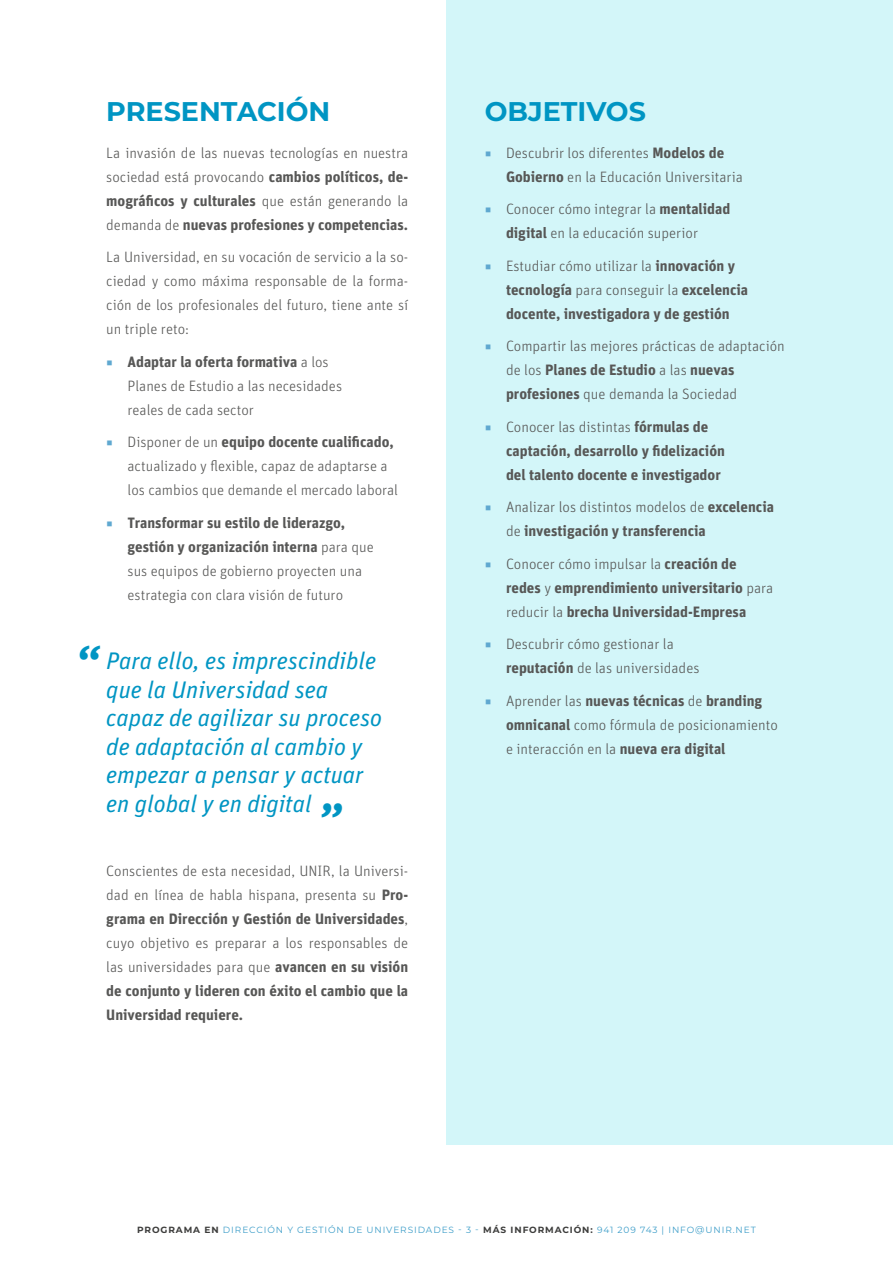
<style>
.page{position:relative;width:893px;height:1263px;background:#fff}
.page>*{position:absolute;margin:0;border:0;box-sizing:border-box;transform-origin:0 0}
.t1{font:italic 700 48px "Unit OT";color:#0095c3}
.t2{font:700 27px "Montserrat";color:#0095c3}
.t3{font:italic 24px/28.5px "Unit OT";color:#0095c3}
.t4{font:300 15px/24px "Unit OT";color:#575756}
.t5{font:700 15px/24px "Unit OT";color:#575756}
.t6{font:9px "Montserrat";letter-spacing:.1em;color:#3e9ec9}
.s1{font-weight:700}
.s2{color:#5fa8d0}
.s3{font-weight:300;color:#5fa8d0}
.s4{font-weight:300}
.s5{font-weight:700;color:#3c3c3b}
</style>
<div class="page">
<div style="left:446px;top:0;width:447px;height:1145px;background:#d3f6f9"></div>
<h2 class="t2" style="left:106px;top:92px;width:226px">PRESENTACIÓN</h2>
<p class="t4" style="left:106px;top:140px;width:303px;text-align:justify">La invasión de las nuevas tecnologías en nuestra sociedad está provocando <span class="s1">cambios políticos, de&shy;mográficos y culturales</span> que están generando la demanda de <span class="s1">nuevas profesiones y competencias.</span></p>
<p class="t4" style="left:106px;top:245px;width:303px;text-align:justify">La Universidad, en su vocación de servicio a la so&shy;ciedad y como máxima responsable de la forma&shy;ción de los profesionales del futuro, tiene ante sí un triple reto:</p>
<p class="t4" style="left:128px;top:349px;width:216px;text-indent:-21px"><span class="s2">◾</span> <span class="s1">Adaptar la oferta formativa</span> a los<br>Planes de Estudio a las necesidades reales de cada sector</p>
<p class="t4" style="left:128px;top:430px;width:272px;text-indent:-21px"><span class="s2">◾</span> Disponer de un <span class="s1">equipo docente cualificado, </span>actualizado y flexible, capaz de adaptarse a los cambios que demande el mercado laboral</p>
<p class="t4" style="left:128px;top:510px;width:248px;text-indent:-21px"><span class="s2">◾</span> <span class="s1">Transformar su estilo de liderazgo, gestión y organización interna</span> para que sus equipos de gobierno proyecten una estrategia con clara visión de futuro</p>
<h1 class="t1" style="left:75px;top:632px;width:25px">“</h1>
<h3 class="t3" style="left:106px;top:646px;width:277px">Para ello, es imprescindible que la Universidad sea capaz de agilizar su proceso de adaptación al cambio y empezar a pensar y actuar en global y en digital</h3>
<h1 class="t1" style="left:347px;top:831px;width:25px;rotate:-180deg">“</h1>
<p class="t4" style="left:106px;top:859px;width:303px;text-align:justify">Conscientes de esta necesidad, UNIR, la Universi&shy;dad en línea de habla hispana, presenta su <span class="s1">Pro&shy;grama en Dirección y Gestión de Universidades</span>, cuyo objetivo es preparar a los responsables de las universidades para que <span class="s1">avancen en su visión de conjunto y lideren con éxito el cambio que la Universidad requiere.</span></p>
<h2 class="t2" style="left:485px;top:92px;width:163px">OBJETIVOS</h2>
<p class="t4" style="left:506px;top:140px;width:239px;text-indent:-21px"><span class="s2">◾</span> Descubrir los diferentes <span class="s1">Modelos de<br>Gobierno</span> en la Educación Universitaria</p>
<p class="t4" style="left:506px;top:197px;width:226px;text-indent:-21px"><span class="s2">◾</span> Conocer cómo integrar la <span class="s1">mentalidad digital</span> en la educación superior</p>
<p class="t5" style="left:506px;top:253px;width:244px;text-indent:-21px"><span class="s3">◾</span> <span class="s4">Estudiar cómo utilizar la</span> innovación y tecnología <span class="s4">para conseguir la</span> excelencia docente, investigadora y de gestión</p>
<p class="t4" style="left:506px;top:334px;width:280px;text-indent:-21px"><span class="s2">◾</span> Compartir las mejores prácticas de adaptación de los <span class="s1">Planes de Estudio</span> a las <span class="s1">nuevas profesiones</span> que demanda la Sociedad</p>
<p class="t5" style="left:506px;top:414px;width:220px;text-indent:-21px"><span class="s3">◾</span> <span class="s4">Conocer las distintas</span> fórmulas de captación, desarrollo y fidelización del talento docente e investigador</p>
<p class="t5" style="left:506px;top:495px;width:270px;text-indent:-21px"><span class="s3">◾</span> <span class="s4">Analizar los distintos modelos de</span> excelencia <span class="s4">de</span> investigación y transferencia</p>
<p class="t5" style="left:506px;top:551px;width:269px;text-indent:-21px"><span class="s3">◾</span> <span class="s4">Conocer cómo impulsar la</span> creación de redes <span class="s4">y</span> emprendimiento universitario <span class="s4">para reducir la</span> brecha Universidad-Empresa</p>
<p class="t4" style="left:506px;top:632px;width:195px;text-indent:-21px"><span class="s2">◾</span> Descubrir cómo gestionar la <span class="s1">reputación</span> de las universidades</p>
<p class="t4" style="left:506px;top:688px;width:273px;text-indent:-21px"><span class="s2">◾</span> Aprender las <span class="s1">nuevas técnicas</span> de <span class="s1">branding omnicanal</span> como fórmula de posicionamiento e interacción en la <span class="s1">nueva era digital</span></p>
<p class="t6" style="left:137px;top:1224px;width:620px"><span class="s5">PROGRAMA EN</span> DIRECCIÓN Y GESTIÓN DE UNIVERSIDADES - 3 - <span class="s5">MÁS INFORMACIÓN:</span> 941 209 743 | INFO@UNIR.NET</p>
</div>
